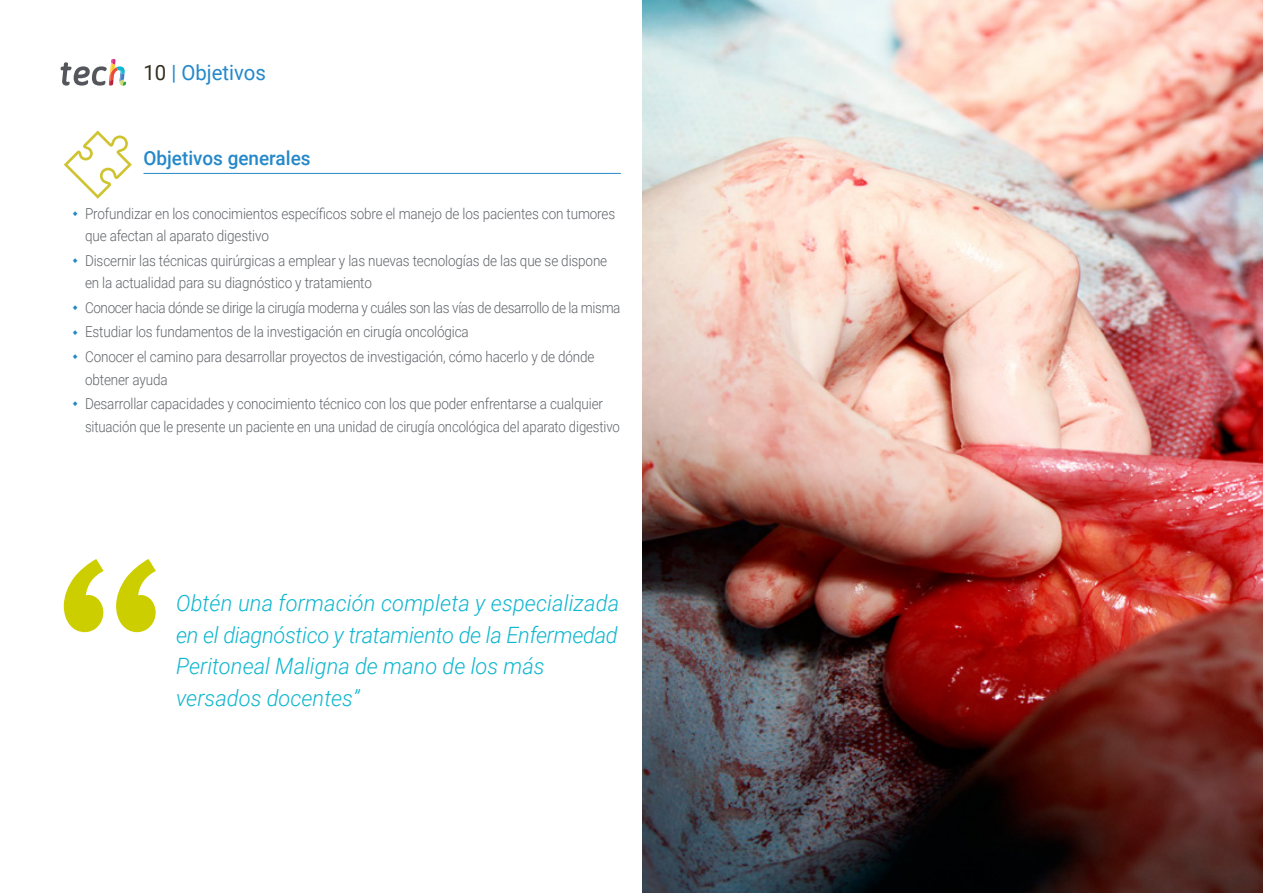
<style>
.page{position:relative;width:1263px;height:893px;background:#fff}
.page>*{position:absolute;margin:0;border:0;box-sizing:border-box;transform-origin:0 0}
.t1{font:italic 300 22.5px/31.5px "Roboto";color:#0fb6cf}
.t2{font:21px "Roboto";color:#2488c9}
.t3{font:500 19.5px "Roboto";color:#2488c9}
.t4{font:300 15px/24.6px "Roboto";letter-spacing:-.01em;color:#61646a;scale:.9 1}
.t5{font:300 15px "Roboto";letter-spacing:-.01em;color:#61646a;scale:.88 1}
.s1{color:#312e20}
</style>
<div class="page">
<hr style="left:144px;top:173px;width:477px;height:1px;background:#2488c9">
<svg style="left:64px;top:130px;width:68px;height:69px"></svg>
<svg style="left:61px;top:59px;width:65px;height:27px"></svg>
<svg style="left:64px;top:559px;width:92px;height:73px"></svg>
<img style="left:642px;top:0;width:621px;height:893px">
<h2 class="t2" style="left:144px;top:57px;width:124px"><span class="s1">10</span> | Objetivos</h2>
<h3 class="t3" style="left:144px;top:144px;width:169px">Objetivos generales</h3>
<p class="t4" style="left:85px;top:201px;width:591px;line-height:22.5px">Profundizar en los conocimientos específicos sobre el manejo de los pacientes con tumores que afectan al aparato digestivo</p>
<p class="t4" style="left:85px;top:249px;width:582px;line-height:22.5px">Discernir las técnicas quirúrgicas a emplear y las nuevas tecnologías de las que se dispone en la actualidad para su diagnóstico y tratamiento</p>
<p class="t4" style="left:85px;top:295px;width:596px">Conocer hacia dónde se dirige la cirugía moderna y cuáles son las vías de desarrollo de la misma<br>Estudiar los fundamentos de la investigación en cirugía oncológica<br>Conocer el camino para desarrollar proyectos de investigación, cómo hacerlo y de dónde</p>
<p class="t4" style="left:85px;top:366px;width:577px">obtener ayuda<br>Desarrollar capacidades y conocimiento técnico con los que poder enfrentarse a cualquier</p>
<p class="t5" style="left:85px;top:416px;width:609px">situación que le presente un paciente en una unidad de cirugía oncológica del aparato digestivo</p>
<h1 class="t1" style="left:176px;top:587px;width:444px">Obtén una formación completa y especializada en el diagnóstico y tratamiento de la Enfermedad Peritoneal Maligna de mano de los más versados docentes”</h1>
</div>
